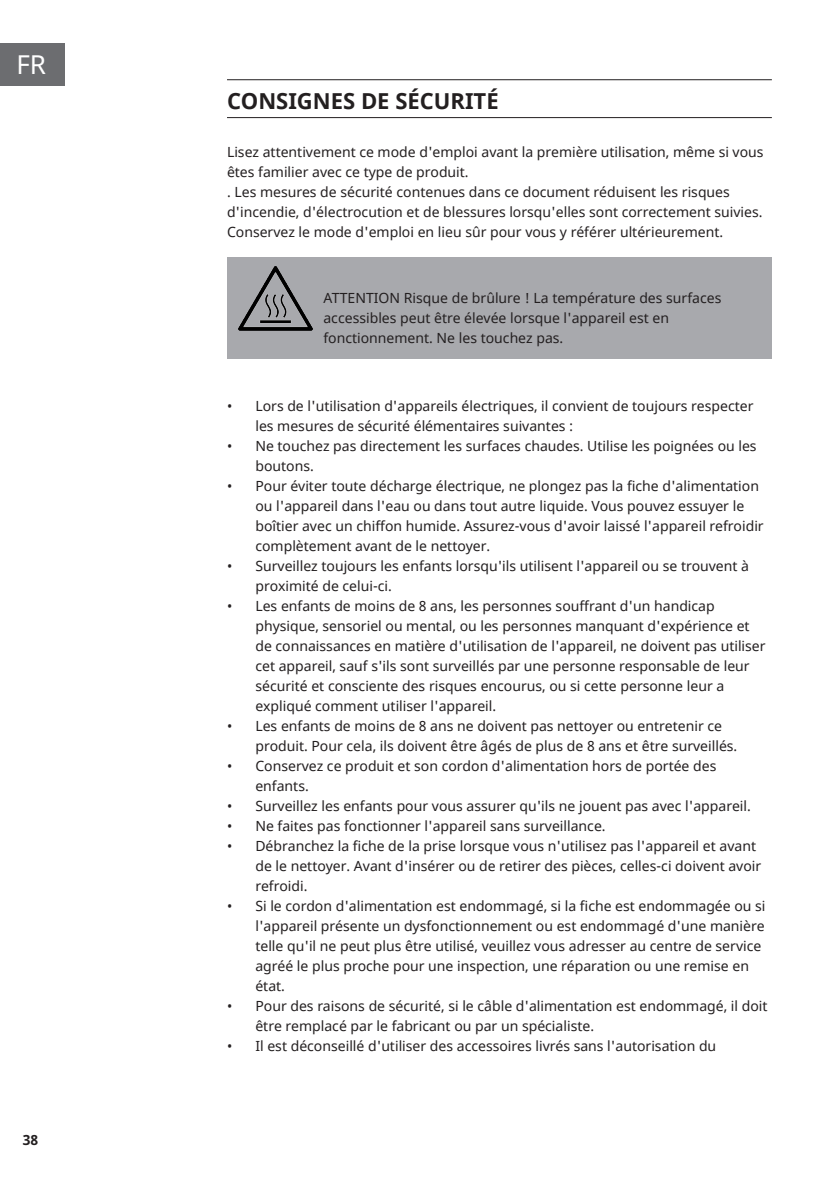
<style>
.page{position:relative;width:840px;height:1191px;background:#fff}
.page>*{position:absolute;margin:0;border:0;box-sizing:border-box;transform-origin:0 0}
.t1{font:26px "Noto Sans";color:#fff}
.Super_Headline{font:700 22px "Noto Sans";color:#231f20}
.Base_Text{font:14px/20px "Noto Sans";color:#231f20}
.Base_Text_HINWEIS_grau{font:14px/20px "Noto Sans";color:#231f20}
.t2{font:700 14px "Noto Sans";color:#231f20}
</style>
<div class="page">
<div style="left:0;top:43px;width:65px;height:42px;background:#6c6d70"></div>
<hr style="left:227px;top:79px;width:544px;height:1px;background:#231f20">
<hr style="left:227px;top:117px;width:544px;height:1px;background:#231f20">
<div style="left:227px;top:257px;width:544px;height:102px;background:#a8a9ad"></div>
<img style="left:238px;top:266px;width:74px;height:65px">
<h1 class="t1" style="left:16px;top:46px;width:31px">FR</h1>
<p class="t2" style="left:23px;top:1130px;width:17px">38</p>
<p class="Super_Headline" style="left:227px;top:85px;width:273px">CONSIGNES DE SÉCURITÉ</p>
<p class="Base_Text" style="left:227px;top:142px;width:537px">Lisez attentivement ce mode d'emploi avant la première utilisation, même si vous êtes familier avec ce type de produit.</p>
<p class="Base_Text" style="left:227px;top:182px;width:536px">. Les mesures de sécurité contenues dans ce document réduisent les risques d'incendie, d'électrocution et de blessures lorsqu'elles sont correctement suivies.<br>Conservez le mode d'emploi en lieu sûr pour vous y référer ultérieurement.</p>
<p class="Base_Text_HINWEIS_grau" style="left:323px;top:288px;width:399px">ATTENTION Risque de brûlure ! La température des surfaces accessibles peut être élevée lorsque l'appareil est en fonctionnement. Ne les touchez pas.</p>
<p class="Base_Text" style="left:255px;top:396px;width:499px;text-indent:-28px">• Lors de l'utilisation d'appareils électriques, il convient de toujours respecter les mesures de sécurité élémentaires suivantes :</p>
<p class="Base_Text" style="left:255px;top:436px;width:502px;text-indent:-28px">• Ne touchez pas directement les surfaces chaudes. Utilise les poignées ou les boutons.</p>
<p class="Base_Text" style="left:255px;top:476px;width:509px;text-indent:-28px">• Pour éviter toute décharge électrique, ne plongez pas la fiche d'alimentation ou l'appareil dans l'eau ou dans tout autre liquide. Vous pouvez essuyer le boîtier avec un chiffon humide. Assurez-vous d'avoir laissé l'appareil refroidir complètement avant de le nettoyer.</p>
<p class="Base_Text" style="left:255px;top:556px;width:495px;text-indent:-28px">• Surveillez toujours les enfants lorsqu'ils utilisent l'appareil ou se trouvent à proximité de celui-ci.</p>
<p class="Base_Text" style="left:255px;top:596px;width:511px;text-indent:-28px">• Les enfants de moins de 8 ans, les personnes souffrant d'un handicap physique, sensoriel ou mental, ou les personnes manquant d'expérience et de connaissances en matière d'utilisation de l'appareil, ne doivent pas utiliser cet appareil, sauf s'ils sont surveillés par une personne responsable de leur sécurité et consciente des risques encourus, ou si cette personne leur a expliqué comment utiliser l'appareil.</p>
<p class="Base_Text" style="left:255px;top:716px;width:483px;text-indent:-28px">• Les enfants de moins de 8 ans ne doivent pas nettoyer ou entretenir ce produit. Pour cela, ils doivent être âgés de plus de 8 ans et être surveillés.</p>
<p class="Base_Text" style="left:255px;top:756px;width:462px;text-indent:-28px">• Conservez ce produit et son cordon d'alimentation hors de portée des enfants.</p>
<p class="Base_Text" style="left:227px;top:796px;width:525px">• Surveillez les enfants pour vous assurer qu'ils ne jouent pas avec l'appareil.</p>
<p class="Base_Text" style="left:227px;top:816px;width:380px">• Ne faites pas fonctionner l'appareil sans surveillance.</p>
<p class="Base_Text" style="left:255px;top:836px;width:507px;text-indent:-28px">• Débranchez la fiche de la prise lorsque vous n'utilisez pas l'appareil et avant de le nettoyer. Avant d'insérer ou de retirer des pièces, celles-ci doivent avoir refroidi.</p>
<p class="Base_Text" style="left:255px;top:896px;width:511px;text-indent:-28px">• Si le cordon d'alimentation est endommagé, si la fiche est endommagée ou si l'appareil présente un dysfonctionnement ou est endommagé d'une manière telle qu'il ne peut plus être utilisé, veuillez vous adresser au centre de service agréé le plus proche pour une inspection, une réparation ou une remise en état.</p>
<p class="Base_Text" style="left:255px;top:996px;width:513px;text-indent:-28px">• Pour des raisons de sécurité, si le câble d'alimentation est endommagé, il doit être remplacé par le fabricant ou par un spécialiste.</p>
<p class="Base_Text" style="left:227px;top:1036px;width:490px">• Il est déconseillé d'utiliser des accessoires livrés sans l'autorisation du</p>
</div>
